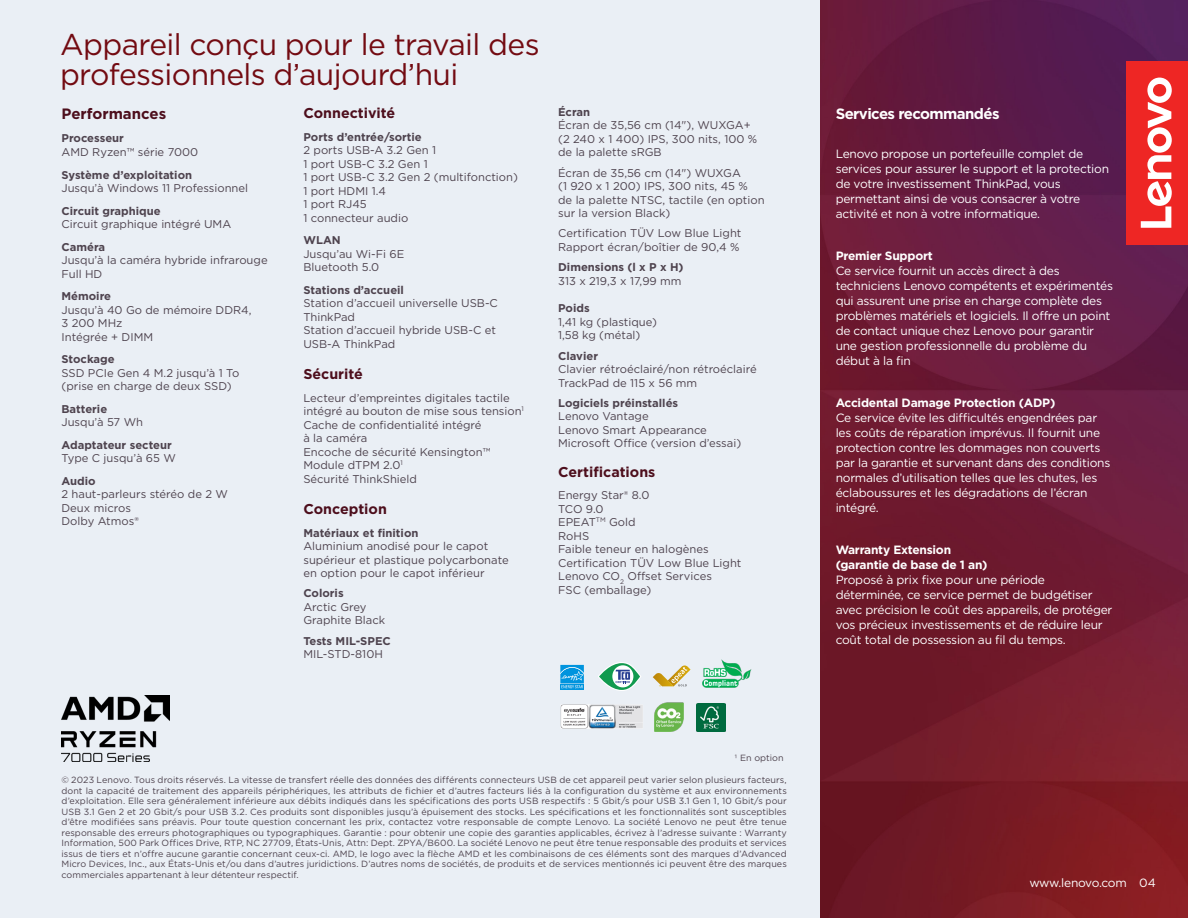
<style>
.page{position:relative;width:1188px;height:918px;background:#eaeff5}
.page>*{position:absolute;margin:0;border:0;box-sizing:border-box;transform-origin:0 0}
.Product_Subhead{font:30px/30px "Gotham";letter-spacing:-.02em;color:#730b12}
.Main_Title{font:700 15px "Gotham";letter-spacing:-.04em;color:#fff}
.t1{font:700 15px "Gotham";color:#4d0e1c}
.t2{font:700 14.25px "Gotham";color:#4d0e1c}
.Body_text_White{font:12px/15px "Gotham";letter-spacing:-.02em;color:#fff}
.t3{font:11.25px/13.5px "Gotham";color:#4e434e}
.t4{font:700 11.25px/13.5px "Gotham";color:#4e434e}
.Legal_line{font:9px/10.5px "Gotham";letter-spacing:.005em;color:#4e434e;text-align:justify}
.Metals_text{font:9px "Gotham";color:#4e434e}
.s1{font-weight:700}
.s2{font-weight:400}
</style>
<div class="page">
<img style="left:820px;top:0;width:368px;height:918px">
<div style="left:1127px;top:61px;width:61px;height:184px;background:#ee2624"></div>
<svg style="left:1141px;top:78px;width:31px;height:150px"></svg>
<img style="left:61px;top:696px;width:108px;height:65px">
<svg style="left:653px;top:665px;width:38px;height:21px"></svg>
<svg style="left:599px;top:662px;width:42px;height:29px"></svg>
<svg style="left:560px;top:688px;width:24px;height:1px"></svg>
<svg style="left:560px;top:665px;width:24px;height:23px"></svg>
<img style="left:560px;top:704px;width:83px;height:25px">
<img style="left:696px;top:703px;width:29px;height:29px">
<img style="left:654px;top:702px;width:30px;height:30px">
<img style="left:702px;top:659px;width:50px;height:29px">
<p class="Product_Subhead" style="left:60px;top:29px;width:481px">Appareil conçu pour le travail des professionnels d’aujourd’hui</p>
<p class="t1" style="left:62px;top:104px;width:106px">Performances</p>
<p class="t3" style="left:62px;top:131px;width:138px;line-height:14.2px"><span class="s1">Processeur<br></span>AMD Ryzen™ série 7000</p>
<p class="t3" style="left:62px;top:168px;width:188px"><span class="s1">Système d’exploitation<br></span>Jusqu’à Windows 11 Professionnel</p>
<p class="t3" style="left:62px;top:204px;width:171px"><span class="s1">Circuit graphique<br></span>Circuit graphique intégré UMA</p>
<p class="t3" style="left:62px;top:240px;width:208px"><span class="s1">Caméra<br></span>Jusqu’à la caméra hybride infrarouge<br>Full HD</p>
<p class="t3" style="left:62px;top:289px;width:192px"><span class="s1">Mémoire<br></span>Jusqu’à 40 Go de mémoire DDR4,<br>3 200 MHz<br>Intégrée + DIMM</p>
<p class="t3" style="left:62px;top:352px;width:179px"><span class="s1">Stockage<br></span>SSD PCIe Gen 4 M.2 jusqu’à 1 To (prise en charge de deux SSD)</p>
<p class="t3" style="left:62px;top:402px;width:83px"><span class="s1">Batterie<br></span>Jusqu’à 57 Wh</p>
<p class="t4" style="left:62px;top:438px;width:116px">Adaptateur secteur<br><span class="s2">Type C jusqu’à 65 W</span></p>
<p class="t3" style="left:62px;top:474px;width:168px"><span class="s1">Audio<br></span>2 haut-parleurs stéréo de 2 W<br>Deux micros<br>Dolby Atmos®</p>
<p class="t2" style="left:303px;top:104px;width:93px">Connectivité</p>
<p class="t3" style="left:303px;top:130px;width:216px"><span class="s1">Ports d’entrée/sortie<br></span>2 ports USB-A 3.2 Gen 1<br>1 port USB-C 3.2 Gen 1<br>1 port USB-C 3.2 Gen 2 (multifonction)<br>1 port HDMI 1.4<br>1 port RJ45<br>1 connecteur audio</p>
<p class="t3" style="left:303px;top:233px;width:102px"><span class="s1">WLAN<br></span>Jusqu’au Wi-Fi 6E<br>Bluetooth 5.0</p>
<p class="t3" style="left:303px;top:283px;width:196px"><span class="s1">Stations d’accueil<br></span>Station d’accueil universelle USB-C<br>ThinkPad<br>Station d’accueil hybride USB-C et<br>USB-A ThinkPad</p>
<p class="t2" style="left:303px;top:365px;width:61px">Sécurité</p>
<p class="t3" style="left:303px;top:391px;width:222px">Lecteur d’empreintes digitales tactile intégré au bouton de mise sous tension<sup>1<br></sup>Cache de confidentialité intégré<br>à la caméra<br>Encoche de sécurité Kensington™<br>Module dTPM 2.0<sup>1<br></sup>Sécurité ThinkShield</p>
<p class="t2" style="left:303px;top:500px;width:85px">Conception</p>
<p class="t3" style="left:303px;top:526px;width:207px"><span class="s1">Matériaux et finition<br></span>Aluminium anodisé pour le capot supérieur et plastique polycarbonate en option pour le capot inférieur</p>
<p class="t3" style="left:303px;top:586px;width:83px"><span class="s1">Coloris<br></span>Arctic Grey<br>Graphite Black</p>
<p class="t4" style="left:303px;top:634px;width:89px">Tests MIL-SPEC<br><span class="s2">MIL-STD-810H</span></p>
<p class="t3" style="left:558px;top:105px;width:201px"><span class="s1">Écran<br></span>Écran de 35,56 cm (14"), WUXGA+ (2 240 x 1 400) IPS, 300 nits, 100 % de la palette sRGB</p>
<p class="t3" style="left:558px;top:166px;width:208px">Écran de 35,56 cm (14") WUXGA<br>(1 920 x 1 200) IPS, 300 nits, 45 % de la palette NTSC, tactile (en option sur la version Black)</p>
<p class="t3" style="left:558px;top:226px;width:185px">Certification TÜV Low Blue Light<br>Rapport écran/boîtier de 90,4 %</p>
<p class="t4" style="left:558px;top:260px;width:127px">Dimensions (l x P x H)<br><span class="s2">313 x 219,3 x 17,99 mm</span></p>
<p class="t3" style="left:558px;top:301px;width:100px"><span class="s1">Poids<br></span>1,41 kg (plastique)<br>1,58 kg (métal)</p>
<p class="t3" style="left:558px;top:349px;width:200px"><span class="s1">Clavier<br></span>Clavier rétroéclairé/non rétroéclairé<br>TrackPad de 115 x 56 mm</p>
<p class="t3" style="left:558px;top:396px;width:185px"><span class="s1">Logiciels préinstallés<br></span>Lenovo Vantage<br>Lenovo Smart Appearance<br>Microsoft Office (version d’essai)</p>
<p class="t2" style="left:558px;top:462px;width:99px">Certifications</p>
<p class="t3" style="left:558px;top:488px;width:185px">Energy Star® 8.0<br>TCO 9.0<br>EPEAT<sup>TM</sup> Gold<br>RoHS<br>Faible teneur en halogènes<br>Certification TÜV Low Blue Light<br>Lenovo CO<sub>2</sub> Offset Services<br>FSC (emballage)</p>
<p class="Metals_text" style="left:735px;top:752px;width:51px">1 En option</p>
<p class="Legal_line" style="left:62px;top:775px;width:727px">© 2023 Lenovo. Tous droits réservés. La vitesse de transfert réelle des données des différents connecteurs USB de cet appareil peut varier selon plusieurs facteurs, dont la capacité de traitement des appareils périphériques, les attributs de fichier et d’autres facteurs liés à la configuration du système et aux environnements d’exploitation. Elle sera généralement inférieure aux débits indiqués dans les spécifications des ports USB respectifs : 5 Gbit/s pour USB 3.1 Gen 1, 10 Gbit/s pour USB 3.1 Gen 2 et 20 Gbit/s pour USB 3.2. Ces produits sont disponibles jusqu’à épuisement des stocks. Les spécifications et les fonctionnalités sont susceptibles d’être modifiées sans préavis. Pour toute question concernant les prix, contactez votre responsable de compte Lenovo. La société Lenovo ne peut être tenue responsable des erreurs photographiques ou typographiques. Garantie : pour obtenir une copie des garanties applicables, écrivez à l’adresse suivante : Warranty Information, 500 Park Offices Drive, RTP, NC 27709, États-Unis, Attn: Dept. ZPYA/B600. La société Lenovo ne peut être tenue responsable des produits et services issus de tiers et n’offre aucune garantie concernant ceux-ci. AMD, le logo avec la flèche AMD et les combinaisons de ces éléments sont des marques d’Advanced Micro Devices, Inc., aux États-Unis et/ou dans d’autres juridictions. D’autres noms de sociétés, de produits et de services mentionnés ici peuvent être des marques commerciales appartenant à leur détenteur respectif.</p>
<p class="Main_Title" style="left:836px;top:104px;width:165px">Services recommandés</p>
<p class="Body_text_White" style="left:836px;top:146px;width:275px">Lenovo propose un portefeuille complet de services pour assurer le support et la protection de votre investissement ThinkPad, vous permettant ainsi de vous consacrer à votre activité et non à votre informatique.</p>
<p class="Body_text_White" style="left:836px;top:248px;width:279px"><span class="s1">Premier Support<br></span>Ce service fournit un accès direct à des techniciens Lenovo compétents et expérimentés qui assurent une prise en charge complète des problèmes matériels et logiciels. Il offre un point de contact unique chez Lenovo pour garantir une gestion professionnelle du problème du début à la fin</p>
<p class="Body_text_White" style="left:836px;top:395px;width:276px"><span class="s1">Accidental Damage Protection (ADP)<br></span>Ce service évite les difficultés engendrées par les coûts de réparation imprévus. Il fournit une protection contre les dommages non couverts par la garantie et survenant dans des conditions normales d’utilisation telles que les chutes, les éclaboussures et les dégradations de l’écran intégré.</p>
<p class="Body_text_White" style="left:836px;top:542px;width:278px"><span class="s1">Warranty Extension<br>(garantie de base de 1 an)<br></span>Proposé à prix fixe pour une période déterminée, ce service permet de budgétiser avec précision le coût des appareils, de protéger vos précieux investissements et de réduire leur coût total de possession au fil du temps.</p>
<p class="Body_text_White" style="left:1029px;top:875px;width:128px">www.lenovo.com 04</p>
</div>
